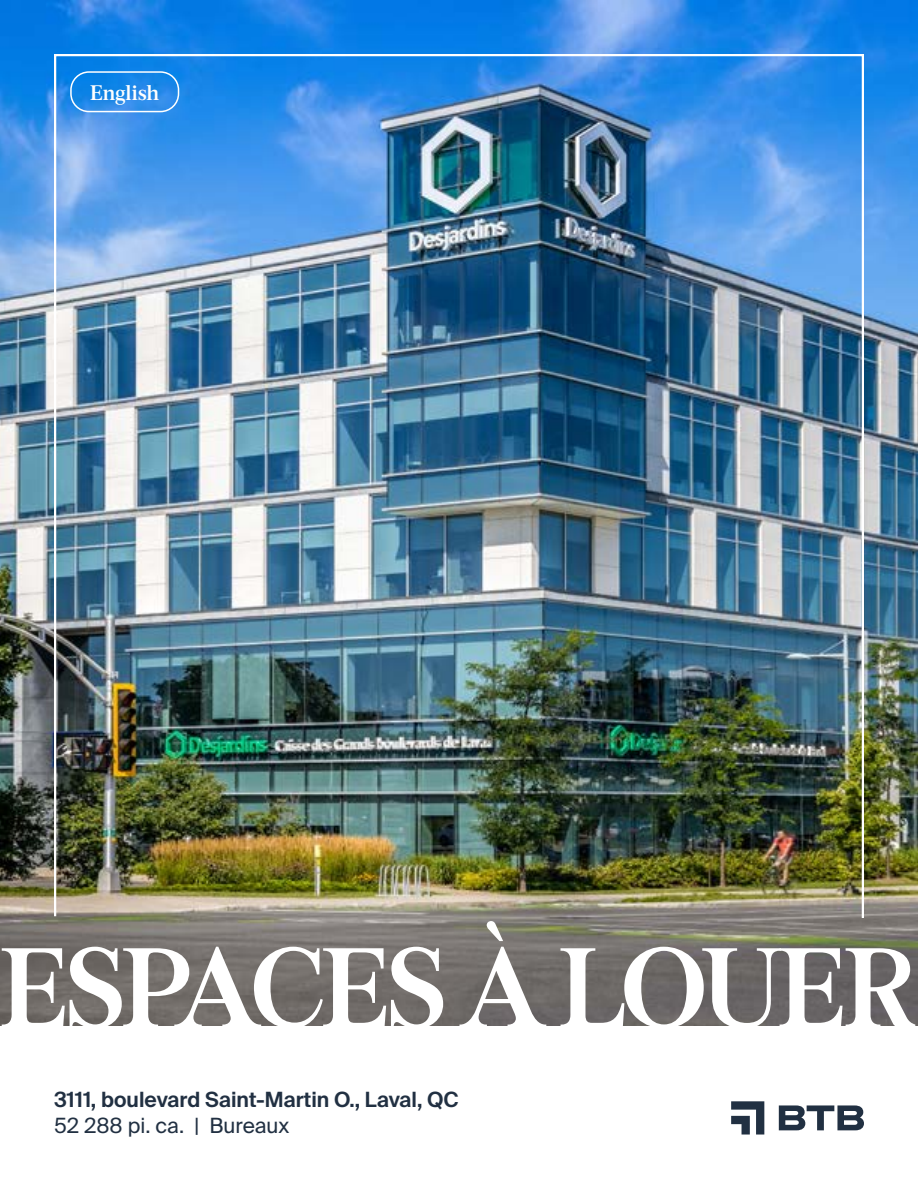
<style>
.page{position:relative;width:918px;height:1188px;background:#fff}
.page>*{position:absolute;margin:0;border:0;box-sizing:border-box;transform-origin:0 0}
.t1{font:600 112.5px "Burgess Pro";letter-spacing:-.035em;color:#fff}
.t2{font:600 21px "Suisse Intl";color:#213042}
.t3{font:21px "Suisse Intl";color:#213042}
.t4{font:600 21px "Burgess Pro";color:#fff}
</style>
<div class="page">
<img style="left:0;top:0;width:918px;height:1026px">
<svg style="left:731px;top:1101px;width:33px;height:34px"></svg>
<svg style="left:779px;top:1105px;width:85px;height:25px"></svg>
<img style="left:53px;top:53px;width:812px;height:867px">
<div style="left:70px;top:71px;width:109px;height:41px;border:2px solid #fff;border-radius:18px"></div>
<p class="t4" style="left:90px;top:79px;width:71px">English</p>
<h1 class="t1" style="left:0;top:919px;width:919px">ESPACES À LOUER</h1>
<p class="t2" style="left:54px;top:1087px;width:406px">3111, boulevard Saint-Martin O., Laval, QC</p>
<p class="t3" style="left:54px;top:1114px;width:237px">52 288 pi. ca. | Bureaux</p>
</div>
